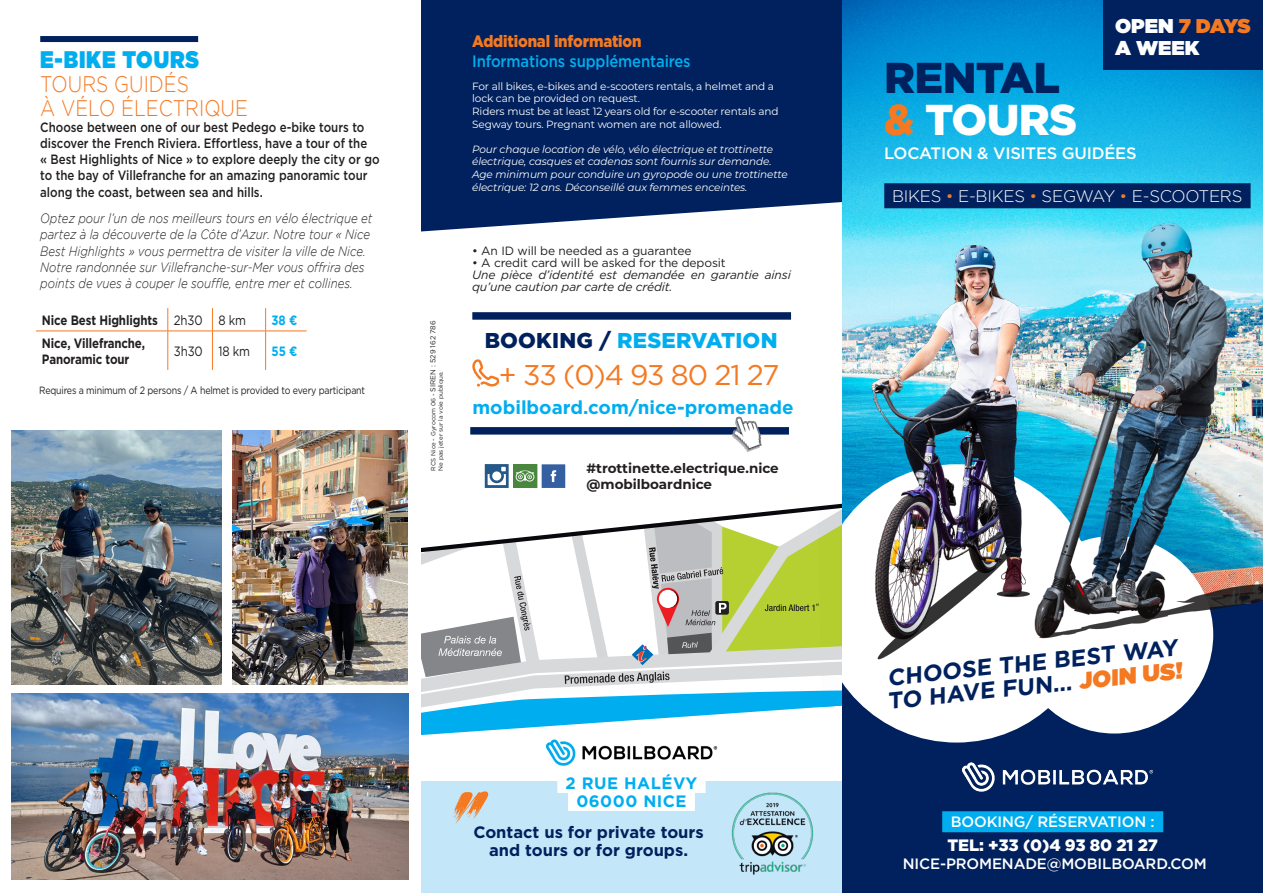
<style>
.page{position:relative;width:1263px;height:893px;background:#fff}
.page>*{position:absolute;margin:0;border:0;box-sizing:border-box;transform-origin:0 0}
.t1{font:900 43.05px/41.7px "Gotham";letter-spacing:-.015em;color:#00215d}
.t2{font:28.5px "Gotham";letter-spacing:-.04em;color:#f47921}
.t3{font:900 24px "Gotham";letter-spacing:.04em;color:#00aeef;scale:.85 1}
.t4{font:700 23.25px "Gotham";color:#00215d}
.t5{font:300 22.5px/24px "Gotham";color:#f47921;scale:.85 1}
.t6{font:900 21.45px "Gotham";letter-spacing:.01em;color:#00aeef}
.t7{font:900 19.95px "Gotham";letter-spacing:-.02em;color:#f47921}
.t8{font:900 19.95px "Gotham";color:#fff}
.t9{font:700 18.75px "Gotham";color:#00aeef}
.t10{font:300 16.65px "Gotham";letter-spacing:-.015em;color:#fff}
.t11{font:700 16.5px "Gotham";color:#00215d}
.t12{font:500 16.5px "Gotham";letter-spacing:-.01em;color:#00aeef;scale:.9 1}
.t13{font:500 16.5px "Gotham";letter-spacing:-.015em;color:#fff}
.t14{font:900 16.5px "Gotham";letter-spacing:-.01em;color:#f47921;scale:.9 1}
.t15{font:700 16.5px "Gotham";letter-spacing:.03em;color:#00aeef}
.t16{font:900 16.5px "Gotham";letter-spacing:-.01em;color:#fff}
.t17{font:500 15px "Gotham";letter-spacing:-.01em;color:#fff}
.t18{font:italic 300 13.5px/16.2px "Gotham";color:#231f20;scale:.85 1}
.t19{font:500 13.5px/16.2px "Gotham";color:#231f20;scale:.85 1}
.t20{font:700 13.5px "Gotham";letter-spacing:-.01em;color:#231f20;scale:.85 1}
.t21{font:700 13.5px "Montserrat";color:#231f20}
.t22{font:13.5px "Gotham";letter-spacing:-.01em;color:#231f20;scale:.85 1}
.t23{font:700 13.5px "Gotham";color:#00aeef;scale:.85 1}
.t24{font:italic 12px/12px "Gotham";letter-spacing:-.01em;color:#231f20}
.t25{font:12px "Gotham";letter-spacing:-.01em;color:#231f20}
.t26{font:italic 10.5px "Montserrat";letter-spacing:-.01em;color:#fff}
.t27{font:10.5px/12.6px "Montserrat";letter-spacing:-.01em;color:#fff}
.t28{font:10.5px "Gotham";letter-spacing:-.02em;color:#231f20;scale:.85 1}
.t29{font:6.15px "Gotham";color:#231f20}
.s1{font-size:7.2px}
.s2{color:#00215d}
.s3{color:#fff}
.s4{color:#f47921}
.s5{font-weight:900;color:#f47921}
</style>
<div class="page">
<img style="left:842px;top:0;width:421px;height:523px">
<div style="left:842px;top:643px;width:421px;height:250px;background:#00215d"></div>
<div style="left:1104px;top:0;width:159px;height:70px;background:#00215d"></div>
<div style="left:817px;top:464px;width:279px;height:278px;background:#fff;border-radius:50%"></div>
<div style="left:1015px;top:536px;width:198px;height:197px;background:#fff;border-radius:50%"></div>
<div style="left:421px;top:781px;width:421px;height:112px;background:#c3e6f8"></div>
<div style="left:421px;top:0;width:421px;height:231px;background:#00215d"></div>
<img style="left:1022px;top:196px;width:241px;height:447px">
<div style="left:557px;top:772px;width:149px;height:21px;background:#fff"></div>
<div style="left:568px;top:790px;width:127px;height:21px;background:#fff"></div>
<svg style="left:485px;top:464px;width:24px;height:24px"></svg>
<div style="left:513px;top:464px;width:24px;height:24px;background:#49873e"></div>
<svg style="left:516px;top:470px;width:18px;height:12px"></svg>
<svg style="left:542px;top:464px;width:23px;height:24px"></svg>
<img style="left:545px;top:739px;width:173px;height:27px">
<img style="left:731px;top:792px;width:83px;height:83px">
<svg style="left:421px;top:503px;width:421px;height:232px"></svg>
<img style="left:863px;top:238px;width:202px;height:422px">
<div style="left:40px;top:36px;width:158px;height:6px;background:#00215d"></div>
<svg style="left:168px;top:308px;width:1px;height:23px"></svg>
<svg style="left:212px;top:308px;width:1px;height:23px"></svg>
<svg style="left:265px;top:308px;width:1px;height:23px"></svg>
<hr style="left:36px;top:331px;width:132px;height:1px;background:#f47921">
<hr style="left:168px;top:331px;width:44px;height:1px;background:#f47921">
<hr style="left:168px;top:331px;width:1px;height:39px;background:#f47921">
<hr style="left:212px;top:331px;width:54px;height:1px;background:#f47921">
<hr style="left:212px;top:331px;width:1px;height:39px;background:#f47921">
<hr style="left:266px;top:331px;width:41px;height:1px;background:#f47921">
<hr style="left:265px;top:331px;width:1px;height:39px;background:#f47921">
<img style="left:233px;top:431px;width:175px;height:254px">
<img style="left:11px;top:431px;width:211px;height:254px">
<img style="left:11px;top:694px;width:397px;height:186px">
<div style="left:470px;top:427px;width:319px;height:8px;background:#00215d"></div>
<div style="left:884px;top:183px;width:366px;height:25px;background:#00215d"></div>
<div style="left:942px;top:811px;width:221px;height:21px;background:#00aeef"></div>
<img style="left:954px;top:755px;width:208px;height:44px">
<div style="left:472px;top:312px;width:319px;height:8px;background:#00215d"></div>
<svg style="left:472px;top:359px;width:27px;height:28px"></svg>
<svg style="left:732px;top:417px;width:29px;height:35px"></svg>
<p class="t3" style="left:40px;top:42px;width:188px">E-BIKE TOURS</p>
<p class="t5" style="left:40px;top:71px;width:246px">TOURS GUIDÉS<br>À VÉLO ÉLECTRIQUE</p>
<p class="t19" style="left:40px;top:119px;width:401px">Choose between one of our best Pedego e-bike tours to discover the French Riviera. Effortless, have a tour of the<br>« Best Highlights of Nice » to explore deeply the city or go to the bay of Villefranche for an amazing panoramic tour along the coast, between sea and hills.</p>
<p class="t18" style="left:40px;top:210px;width:392px">Optez pour l’un de nos meilleurs tours en vélo électrique et partez à la découverte de la Côte d’Azur. Notre tour « Nice Best Highlights » vous permettra de visiter la ville de Nice.<br>Notre randonnée sur Villefranche-sur-Mer vous offrira des points de vues à couper le souffle, entre mer et collines.</p>
<p class="t20" style="left:42px;top:311px;width:138px">Nice Best Highlights</p>
<p class="t22" style="left:174px;top:311px;width:35px">2h30</p>
<p class="t22" style="left:218px;top:311px;width:34px">8 km</p>
<p class="t23" style="left:272px;top:311px;width:32px">38 €</p>
<p class="t20" style="left:42px;top:334px;width:123px">Nice, Villefranche,</p>
<p class="t20" style="left:42px;top:350px;width:104px">Panoramic tour</p>
<p class="t22" style="left:174px;top:342px;width:36px">3h30</p>
<p class="t22" style="left:218px;top:342px;width:39px">18 km</p>
<p class="t23" style="left:272px;top:342px;width:32px">55 €</p>
<p class="t28" style="left:39px;top:384px;width:385px">Requires a minimum of 2 persons / A helmet is provided to every participant</p>
<p class="t29" style="left:429px;top:471px;width:152px;rotate:-90deg">RCS Nice - Gyrocom 06 - <span class="s1">SIREN : 529 162 786</span></p>
<p class="t29" style="left:437px;top:471px;width:101px;rotate:-90deg">Ne pas jeter sur la voie publique.</p>
<p class="t14" style="left:472px;top:30px;width:190px">Additional information</p>
<p class="t12" style="left:472px;top:50px;width:244px">Informations supplémentaires</p>
<p class="t27" style="left:472px;top:79px;width:303px">For all bikes, e-bikes and e-scooters rentals, a helmet and a lock can be provided on request.</p>
<p class="t27" style="left:472px;top:105px;width:308px">Riders must be at least 12 years old for e-scooter rentals and<br>Segway tours. Pregnant women are not allowed.</p>
<p class="t26" style="left:472px;top:142px;width:302px">Pour chaque location de vélo, vélo électrique et trottinette</p>
<p class="t26" style="left:472px;top:154px;width:301px">électrique, casques et cadenas sont fournis sur demande.</p>
<p class="t26" style="left:472px;top:167px;width:317px">Age minimum pour conduire un gyropode ou une trottinette</p>
<p class="t26" style="left:472px;top:180px;width:277px">électrique: 12 ans. Déconseillé aux femmes enceintes.</p>
<p class="t25" style="left:472px;top:243px;width:221px">• An ID will be needed as a guarantee</p>
<p class="t25" style="left:472px;top:255px;width:255px">• A credit card will be asked for the deposit</p>
<p class="t24" style="left:472px;top:269px;width:320px">Une pièce d’identité est demandée en garantie ainsi qu’une caution par carte de crédit.</p>
<p class="t6" style="left:485px;top:325px;width:294px"><span class="s2">BOOKING /</span> RESERVATION</p>
<p class="t2" style="left:499px;top:357px;width:282px">+ 33 (0)4 93 80 21 27</p>
<p class="t9" style="left:472px;top:394px;width:323px">mobilboard.com/nice-promenade</p>
<p class="t21" style="left:586px;top:458px;width:194px">#trottinette.electrique.nice</p>
<p class="t21" style="left:586px;top:474px;width:127px">@mobilboardnice</p>
<p class="t15" style="left:566px;top:772px;width:133px">2 RUE HALÉVY</p>
<p class="t15" style="left:576px;top:790px;width:112px">06000 NICE</p>
<p class="t11" style="left:473px;top:821px;width:232px">Contact us for private tours</p>
<p class="t11" style="left:489px;top:839px;width:201px">and tours or for groups.</p>
<p class="t7" style="left:1115px;top:12px;width:137px"><span class="s3">OPEN</span> 7 DAYS</p>
<p class="t8" style="left:1115px;top:33px;width:86px">A WEEK</p>
<p class="t1" style="left:884px;top:56px;width:194px">RENTAL <span class="s4">&amp;</span> <span class="s3">TOURS</span></p>
<p class="t13" style="left:884px;top:142px;width:254px">LOCATION &amp; VISITES GUIDÉES</p>
<p class="t10" style="left:892px;top:187px;width:352px">BIKES <span class="s4">•</span> E-BIKES <span class="s4">•</span> SEGWAY <span class="s4">•</span> E-SCOOTERS</p>
<p class="t4" style="left:886px;top:662px;width:293px;rotate:-6deg">CHOOSE THE BEST WAY</p>
<p class="t4" style="left:886px;top:686px;width:298px;rotate:-6deg">TO HAVE FUN… <span class="s5">JOIN US!</span></p>
<p class="t17" style="left:951px;top:812px;width:205px">BOOKING/ RÉSERVATION :</p>
<p class="t16" style="left:947px;top:834px;width:212px">TEL: +33 (0)4 93 80 21 27</p>
<p class="t17" style="left:903px;top:854px;width:305px">NICE-PROMENADE@MOBILBOARD.COM</p>
</div>
